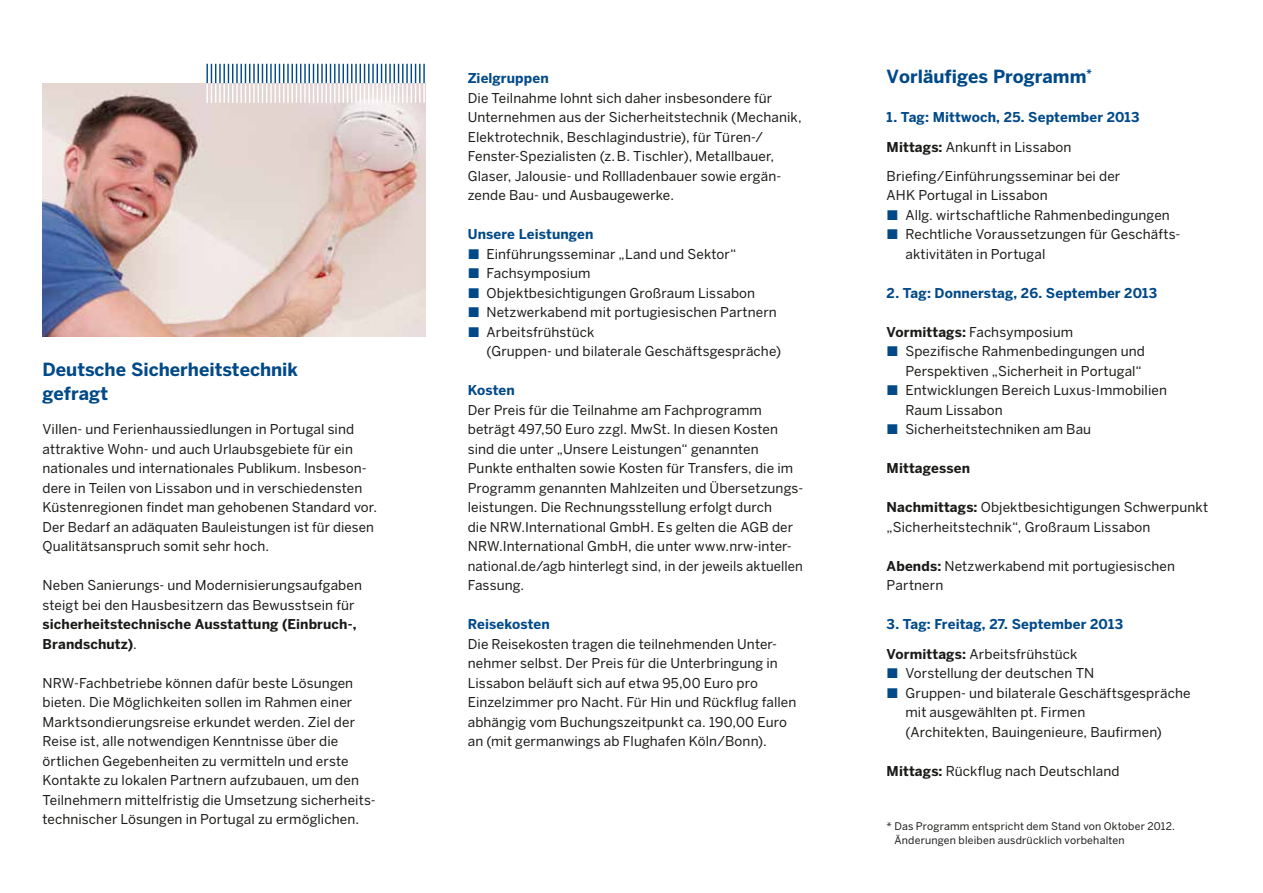
<style>
.page{position:relative;width:1263px;height:893px;background:#fff}
.page>*{position:absolute;margin:0;border:0;box-sizing:border-box;transform-origin:0 0}
.t1{font:700 18px/24px "Benton Sans";color:#004988}
.t2{font:13.5px/19.5px "Benton Sans";letter-spacing:.01em;color:#1a1a18}
.t3{font:700 13.5px/29.2px "Benton Sans";letter-spacing:.01em;color:#004988}
.t4{font:700 13.5px/19.5px "Benton Sans";letter-spacing:.01em;color:#1a1a18}
.t5{font:10.5px/13.5px "Benton Sans";letter-spacing:.02em;color:#1a1a18}
.s1{font-weight:400}
.s2{font-weight:700;color:#004988}
.s3{font-weight:700}
.s4{color:#1a1a18}
.s5{font-weight:400;color:#1a1a18}
</style>
<div class="page">
<img style="left:43px;top:83px;width:382px;height:254px">
<svg style="left:206px;top:64px;width:219px;height:39px"></svg>
<hr style="left:206px;top:83px;width:2px;height:20px;background:#fff">
<h1 class="t1" style="left:43px;top:357px;width:257px">Deutsche Sicherheitstechnik gefragt</h1>
<p class="t2" style="left:43px;top:419px;width:336px">Villen- und Ferienhaussiedlungen in Portugal sind attraktive Wohn- und auch Urlaubsgebiete für ein nationales und internationales Publikum. Insbeson&shy;dere in Teilen von Lissabon und in verschiedensten Küstenregionen findet man gehobenen Standard vor.<br>Der Bedarf an adäquaten Bauleistungen ist für diesen Qualitätsanspruch somit sehr hoch.</p>
<p class="t2" style="left:43px;top:575px;width:321px">Neben Sanierungs- und Modernisierungsaufgaben steigt bei den Hausbesitzern das Bewusstsein für</p>
<p class="t4" style="left:43px;top:614px;width:315px">sicherheitstechnische Ausstattung (Einbruch-,<br>Brandschutz)<span class="s1">.</span></p>
<p class="t2" style="left:43px;top:673px;width:335px">NRW-Fachbetriebe können dafür beste Lösungen bieten. Die Möglichkeiten sollen im Rahmen einer Marktsondierungsreise erkundet werden. Ziel der Reise ist, alle notwendigen Kenntnisse über die örtlichen Gegebenheiten zu vermitteln und erste Kontakte zu lokalen Partnern aufzubauen, um den Teilnehmern mittelfristig die Umsetzung sicherheits&shy;technischer Lösungen in Portugal zu ermöglichen.</p>
<p class="t3" style="left:468px;top:64px;width:83px">Zielgruppen</p>
<p class="t2" style="left:468px;top:88px;width:335px">Die Teilnahme lohnt sich daher insbesondere für Unternehmen aus der Sicherheitstechnik (Mechanik, Elektrotechnik, Beschlagindustrie), für Türen-/ Fenster-Spezialisten (z.B. Tischler), Metallbauer, Glaser, Jalousie- und Rollladenbauer sowie ergän&shy;zende Bau- und Ausbaugewerke.</p>
<p class="t3" style="left:468px;top:219px;width:127px">Unsere Leistungen</p>
<p class="t2" style="left:486px;top:244px;width:296px">Einführungsseminar „Land und Sektor“ Fachsymposium<br>Objektbesichtigungen Großraum Lissabon Netzwerkabend mit portugiesischen Partnern Arbeitsfrühstück<br>(Gruppen- und bilaterale Geschäftsgespräche)</p>
<p class="t3" style="left:468px;top:375px;width:49px">Kosten</p>
<p class="t2" style="left:468px;top:400px;width:337px">Der Preis für die Teilnahme am Fachprogramm beträgt 497,50 Euro zzgl. MwSt. In diesen Kosten sind die unter „Unsere Leistungen“ genannten Punkte enthalten sowie Kosten für Transfers, die im Programm genannten Mahlzeiten und Übersetzungs&shy;leistungen. Die Rechnungsstellung erfolgt durch<br>die NRW.International GmbH. Es gelten die AGB der NRW.International GmbH, die unter www.nrw-inter&shy;national.de/agb hinterlegt sind, in der jeweils aktuellen Fassung.</p>
<p class="t3" style="left:468px;top:610px;width:84px">Reisekosten</p>
<p class="t2" style="left:468px;top:634px;width:330px">Die Reisekosten tragen die teilnehmenden Unter&shy;nehmer selbst. Der Preis für die Unterbringung in Lissabon beläuft sich auf etwa 95,00 Euro pro Einzelzimmer pro Nacht. Für Hin und Rückflug fallen abhängig vom Buchungszeitpunkt ca. 190,00 Euro an (mit germanwings ab Flughafen Köln/Bonn).</p>
<h1 class="t1" style="left:887px;top:64px;width:207px">Vorläufiges Programm<sup>*</sup></h1>
<p class="t2" style="left:887px;top:103px;width:254px;line-height:29.2px"><span class="s2">1. Tag: Mittwoch, 25. September 2013<br></span><span class="s3">Mittags:</span> Ankunft in Lissabon<br>Briefing/Einführungsseminar bei der</p>
<p class="t2" style="left:905px;top:185px;width:275px;text-indent:-19px">AHK Portugal in Lissabon<br>Allg. wirtschaftliche Rahmenbedingungen Rechtliche Voraussetzungen für Geschäfts&shy;aktivitäten in Portugal</p>
<p class="t3" style="left:887px;top:278px;width:272px">2. Tag: Donnerstag, 26. September 2013</p>
<p class="t2" style="left:905px;top:322px;width:263px;text-indent:-19px"><span class="s3">Vormittags:</span> Fachsymposium<br>Spezifische Rahmenbedingungen und<br>Perspektiven „Sicherheit in Portugal“<br>Entwicklungen Bereich Luxus-Immobilien<br>Raum Lissabon<br>Sicherheitstechniken am Bau</p>
<p class="t4" style="left:887px;top:458px;width:85px">Mittagessen</p>
<p class="t2" style="left:887px;top:497px;width:323px"><span class="s3">Nachmittags:</span> Objektbesichtigungen Schwerpunkt „Sicherheitstechnik“, Großraum Lissabon</p>
<p class="t2" style="left:887px;top:556px;width:290px"><span class="s3">Abends:</span> Netzwerkabend mit portugiesischen<br>Partnern</p>
<p class="t3" style="left:887px;top:610px;width:238px">3. Tag: Freitag, 27. September 2013<br><span class="s4">Vormittags:</span> <span class="s5">Arbeitsfrühstück</span></p>
<p class="t2" style="left:905px;top:663px;width:287px">Vorstellung der deutschen TN<br>Gruppen- und bilaterale Geschäftsgespräche mit ausgewählten pt. Firmen<br>(Architekten, Bauingenieure, Baufirmen)</p>
<p class="t2" style="left:887px;top:761px;width:234px"><span class="s3">Mittags:</span> Rückflug nach Deutschland</p>
<p class="t5" style="left:894px;top:820px;width:282px;text-indent:-8px">* Das Programm entspricht dem Stand von Oktober 2012.<br>Änderungen bleiben ausdrücklich vorbehalten</p>
</div>
